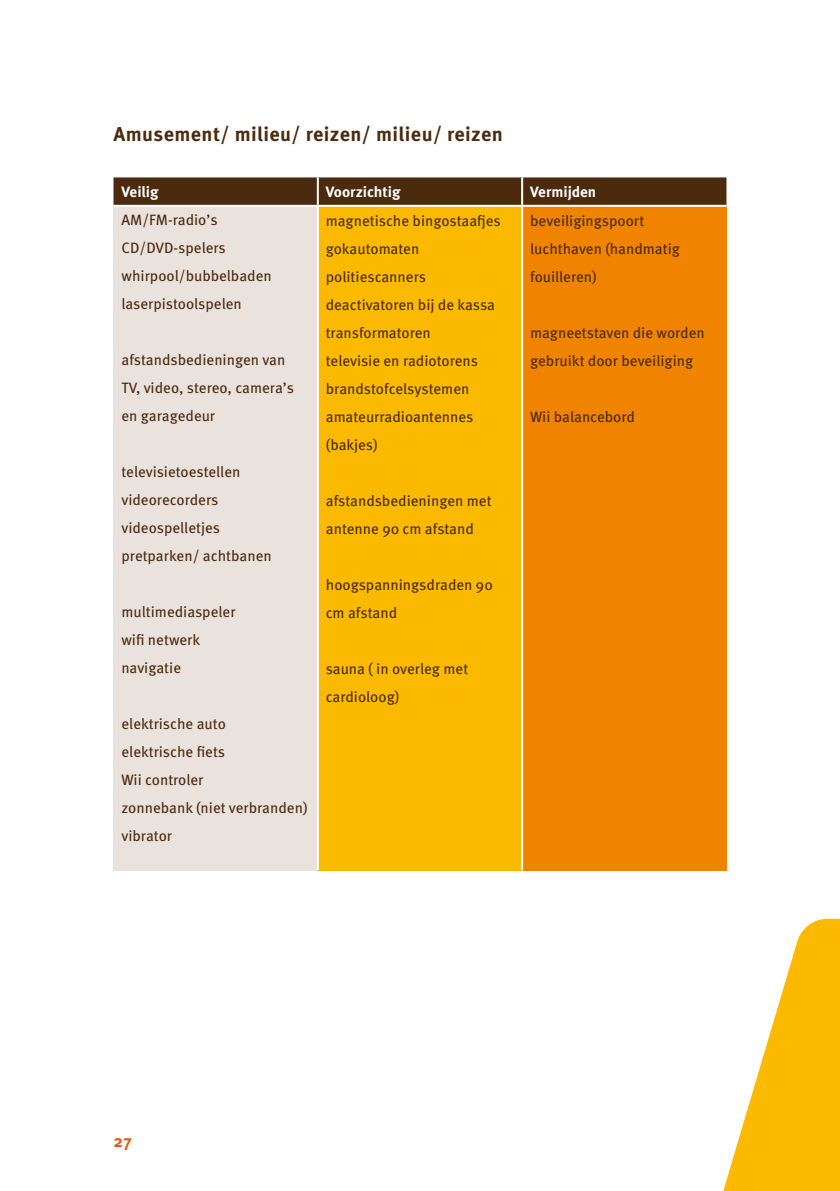
<style>
.page{position:relative;width:840px;height:1191px;background:#fff}
.page>*{position:absolute;margin:0;border:0;box-sizing:border-box;transform-origin:0 0}
.t1{font:700 20px "Meta Pro";letter-spacing:.02em;color:#4b2a0e}
.t2{font:700 17px "Meta Pro";color:#ea560d}
.t3{font:15px/28px "Meta Pro";color:#4b2a0e}
.t4{font:700 15px "Meta Pro";color:#fff}
</style>
<div class="page">
<svg style="left:723px;top:918px;width:116px;height:273px"></svg>
<svg style="left:113px;top:177px;width:613px;height:28px;background:#4f2f14"></svg>
<div style="left:113px;top:206px;width:204px;height:664px;background:#eae3dd"></div>
<div style="left:317px;top:206px;width:205px;height:664px;background:#fbba00"></div>
<div style="left:522px;top:206px;width:204px;height:664px;background:#f08300"></div>
<hr style="left:316px;top:177px;width:2px;height:28px;background:#fff">
<hr style="left:521px;top:177px;width:2px;height:28px;background:#fff">
<hr style="left:113px;top:205px;width:204px;height:2px;background:#fff">
<hr style="left:317px;top:205px;width:205px;height:2px;background:#fff">
<hr style="left:316px;top:207px;width:2px;height:663px;background:#fff">
<hr style="left:522px;top:205px;width:204px;height:2px;background:#fff">
<hr style="left:521px;top:207px;width:2px;height:663px;background:#fff">
<h1 class="t1" style="left:113px;top:119px;width:390px">Amusement/ milieu/ reizen/ milieu/ reizen</h1>
<p class="t4" style="left:121px;top:180px;width:39px">Veilig</p>
<p class="t4" style="left:325px;top:180px;width:76px">Voorzichtig</p>
<p class="t4" style="left:530px;top:180px;width:68px">Vermijden</p>
<p class="t3" style="left:121px;top:205px;width:152px">AM/FM-radio’s<br>CD/DVD-spelers whirpool/bubbelbaden laserpistoolspelen</p>
<p class="t3" style="left:325px;top:205px;width:176px">magnetische bingostaafjes gokautomaten politiescanners deactivatoren bij de kassa transformatoren<br>televisie en radiotorens brandstofcelsystemen amateurradioantennes (bakjes)</p>
<p class="t3" style="left:530px;top:205px;width:151px">beveiligingspoort luchthaven (handmatig fouilleren)</p>
<p class="t3" style="left:530px;top:317px;width:176px">magneetstaven die worden gebruikt door beveiliging</p>
<p class="t3" style="left:121px;top:345px;width:174px">afstandsbedieningen van<br>TV, video, stereo, camera’s en garagedeur</p>
<p class="t3" style="left:530px;top:401px;width:106px">Wii balancebord</p>
<p class="t3" style="left:121px;top:457px;width:152px">televisietoestellen videorecorders videospelletjes pretparken/ achtbanen</p>
<p class="t3" style="left:121px;top:597px;width:116px">multimediaspeler wifi netwerk navigatie</p>
<p class="t3" style="left:121px;top:709px;width:187px">elektrische auto<br>elektrische fiets<br>Wii controler<br>zonnebank (niet verbranden) vibrator</p>
<p class="t3" style="left:325px;top:485px;width:167px">afstandsbedieningen met antenne 90 cm afstand</p>
<p class="t3" style="left:325px;top:569px;width:168px">hoogspanningsdraden 90 cm afstand</p>
<p class="t3" style="left:325px;top:653px;width:144px">sauna ( in overleg met cardioloog)</p>
<p class="t2" style="left:113px;top:1127px;width:20px">27</p>
</div>
